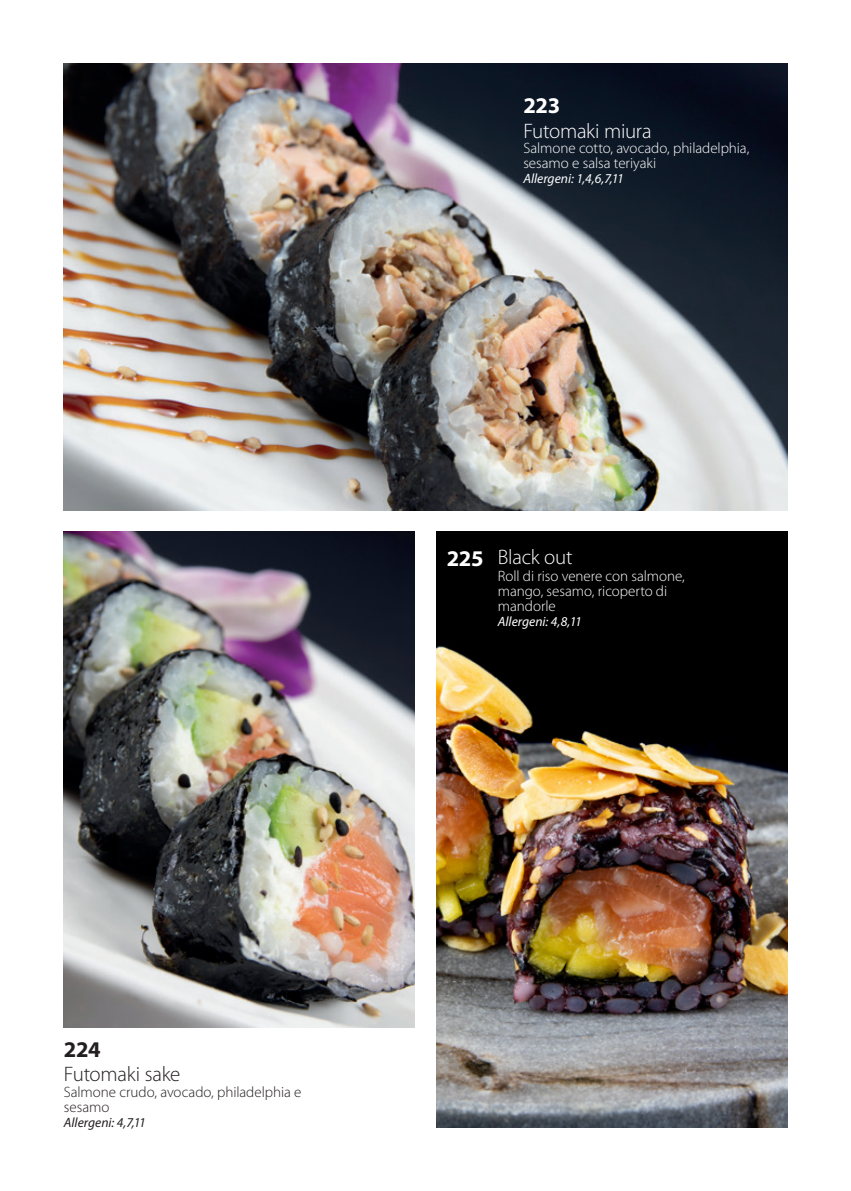
<style>
.page{position:relative;width:851px;height:1191px;background:#fff}
.page>*{position:absolute;margin:0;border:0;box-sizing:border-box;transform-origin:0 0}
.t1{font:700 22.5px "Myriad Pro";letter-spacing:-.015em;color:#fff}
.t2{font:700 22.5px "Myriad Pro";color:#231f20}
.t3{font:300 21px "Myriad Pro";letter-spacing:-.015em;color:#fff}
.t4{font:300 21px "Myriad Pro";letter-spacing:-.015em;color:#231f20}
.t5{font:300 15px/15px "Myriad Pro";color:#fff}
.t6{font:300 15px/15px "Myriad Pro";color:#231f20}
.t7{font:italic 13.5px "Myriad Pro";letter-spacing:.005em;color:#fff}
.t8{font:italic 13.5px "Myriad Pro";letter-spacing:.005em;color:#231f20}
</style>
<div class="page">
<img style="left:64px;top:64px;width:723px;height:446px">
<img style="left:64px;top:531px;width:351px;height:496px">
<img style="left:436px;top:531px;width:351px;height:596px">
<p class="t1" style="left:523px;top:91px;width:38px">223</p>
<p class="t3" style="left:523px;top:119px;width:130px">Futomaki miura</p>
<p class="t5" style="left:523px;top:141px;width:227px">Salmone cotto, avocado, philadelphia, sesamo e salsa teriyaki</p>
<p class="t7" style="left:523px;top:170px;width:102px">Allergeni: 1,4,6,7,11</p>
<p class="t1" style="left:446px;top:543px;width:38px">225</p>
<p class="t3" style="left:497px;top:546px;width:76px">Black out</p>
<p class="t5" style="left:497px;top:569px;width:188px">Roll di riso venere con salmone, mango, sesamo, ricoperto di mandorle</p>
<p class="t7" style="left:497px;top:613px;width:85px">Allergeni: 4,8,11</p>
<p class="t2" style="left:64px;top:1034px;width:38px">224</p>
<p class="t4" style="left:64px;top:1062px;width:118px">Futomaki sake</p>
<p class="t6" style="left:64px;top:1084px;width:239px">Salmone crudo, avocado, philadelphia e sesamo</p>
<p class="t8" style="left:64px;top:1113px;width:84px">Allergeni: 4,7,11</p>
</div>
